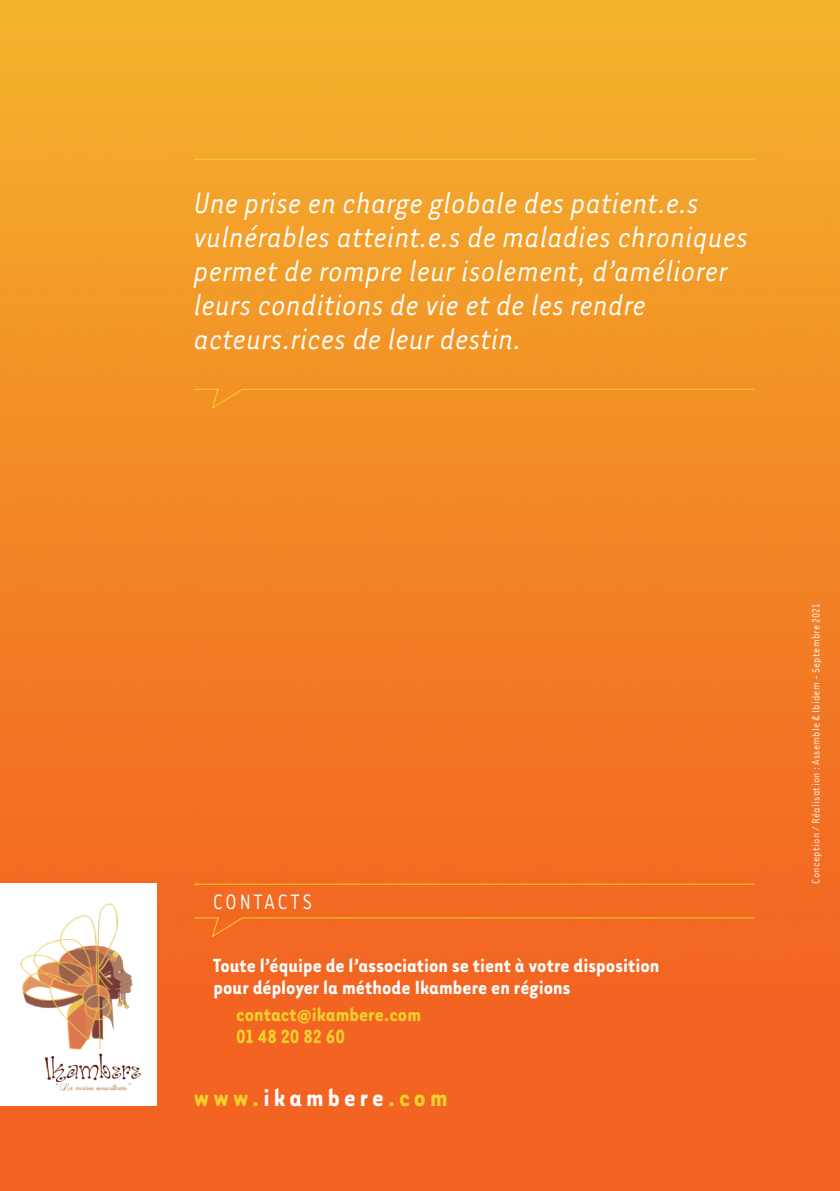
<style>
.page{position:relative;width:840px;height:1191px;background:#fff}
.page>*{position:absolute;margin:0;border:0;box-sizing:border-box;transform-origin:0 0}
.t1{font:italic 34px/34px "Tarzana Nar OT";letter-spacing:-.005em;color:#fff}
.t2{font:700 28px "Tarzana Nar OT";letter-spacing:.15em;color:#f4d02d}
.t3{font:24px "Tarzana Nar OT";letter-spacing:.1em;color:#fff}
.t4{font:700 22px/22px "Tarzana Nar OT";letter-spacing:.005em;color:#fff}
.t5{font:700 22px/22px "Tarzana Nar OT";letter-spacing:.005em;color:#f4d02d}
.t6{font:12px "Tarzana Nar OT";letter-spacing:.025em;color:#fff}
.s1{color:#fff}
</style>
<div class="page">
<img style="left:0;top:0;width:839px;height:1191px">
<div style="left:0;top:883px;width:157px;height:223px;background:#fff"></div>
<img style="left:20px;top:904px;width:121px;height:186px">
<hr style="left:194px;top:883px;width:560px;height:1px;background:#f4d02d">
<svg style="left:193px;top:917px;width:562px;height:21px"></svg>
<svg style="left:193px;top:388px;width:562px;height:22px"></svg>
<hr style="left:194px;top:159px;width:560px;height:1px;background:#f4d02d">
<p class="t1" style="left:194px;top:185px;width:556px">Une prise en charge globale des patient.e.s vulnérables atteint.e.s de maladies chroniques permet de rompre leur isolement, d’améliorer leurs conditions de vie et de les rendre acteurs.rices de leur destin.</p>
<p class="t3" style="left:213px;top:887px;width:101px">CONTACTS</p>
<p class="t4" style="left:213px;top:953px;width:447px">Toute l’équipe de l’association se tient à votre disposition pour déployer la méthode Ikambere en régions</p>
<p class="t5" style="left:236px;top:1002px;width:186px">contact@ikambere.com<br>01 48 20 82 60</p>
<p class="t2" style="left:194px;top:1080px;width:255px">www.<span class="s1">ikambere</span>.com</p>
<p class="t6" style="left:808px;top:883px;width:282px;rotate:-90deg">Conception / Réalisation : Assemble &amp; Ibidem - Septembre 2021</p>
</div>
